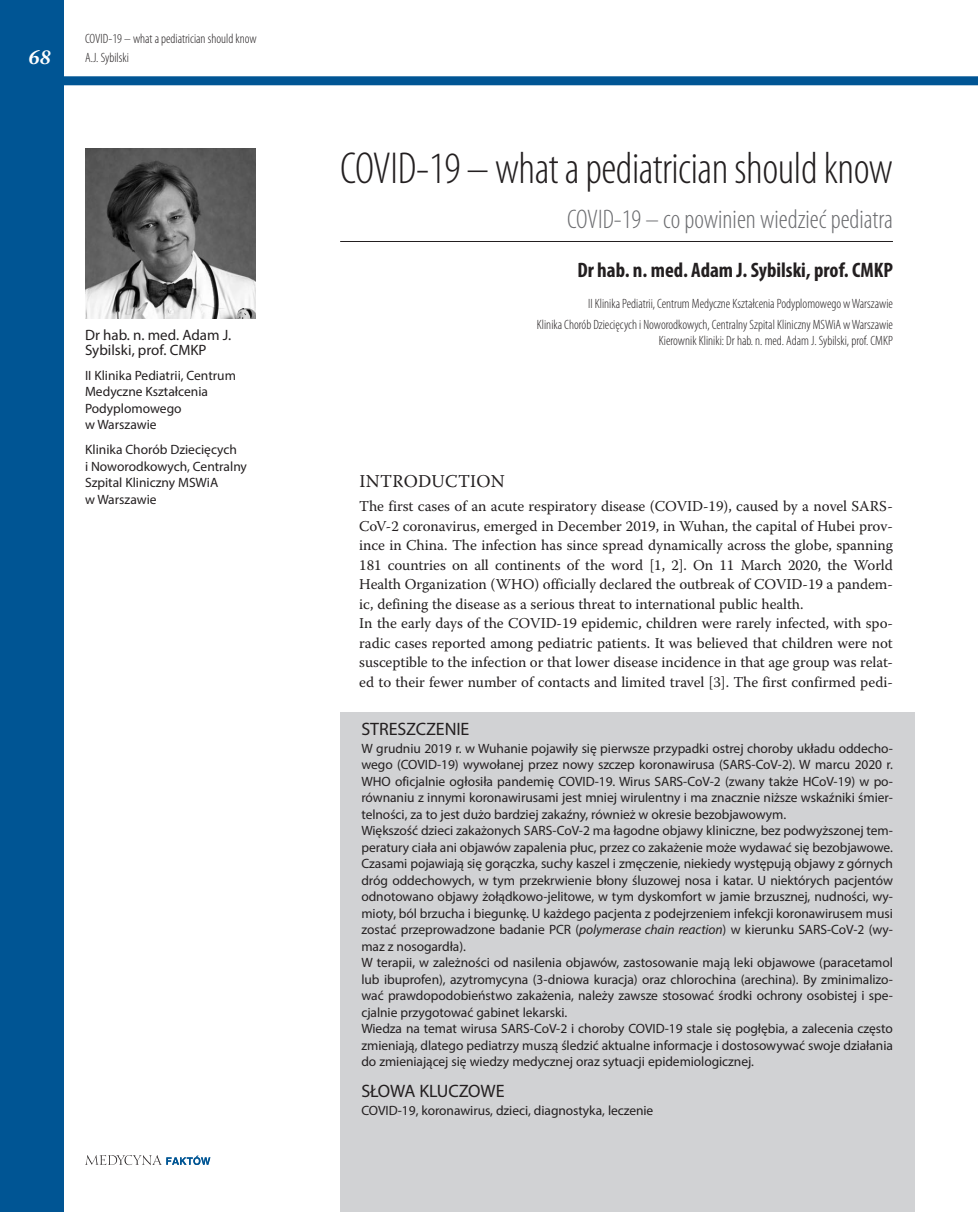
<style>
.page{position:relative;width:978px;height:1212px;background:#fff}
.page>*{position:absolute;margin:0;border:0;box-sizing:border-box;transform-origin:0 0}
.t1{font:300 condensed 45px "Myriad Pro";letter-spacing:-.01em;color:#231f20}
.t2{font:300 condensed 27px "Myriad Pro";color:#6c6d70}
.t3{font:700 condensed 21px "Myriad Pro";color:#231f20}
.t4{font:italic 700 21px "Warnock Pro";color:#fff}
.t5{font:18px "Myriad Pro";letter-spacing:-.005em;color:#231f20}
.t6{font:18px "Warnock Pro";letter-spacing:.01em;color:#231f20}
.t7{font:15px/19.5px "Warnock Pro";letter-spacing:-.005em;color:#231f20}
.t8{font:15px/15px "Myriad Pro";color:#231f20}
.t9{font:13.5px/16.5px "Myriad Pro";letter-spacing:-.005em;color:#231f20}
.t10{font:300 condensed 13.5px/20.7px "Myriad Pro";color:#231f20;text-align:right}
.s1{font-style:italic}
</style>
<div class="page">
<div style="left:0;top:76px;width:978px;height:9px;background:#005594"></div>
<div style="left:0;top:0;width:64px;height:1212px;background:#005594"></div>
<svg style="left:85px;top:1155px;width:125px;height:10px"></svg>
<hr style="left:340px;top:241px;width:553px;height:1px;background:#231f20">
<div style="left:340px;top:712px;width:574px;height:500px;background:#d1d2d4"></div>
<img style="left:85px;top:149px;width:170px;height:170px">
<h3 class="t4" style="left:28px;top:44px;width:24px">68</h3>
<p class="t10" style="left:85px;top:29px;width:173px;line-height:19.5px;text-align:left">COVID-19 – what a pediatrician should know<br>A.J. Sybilski</p>
<p class="t8" style="left:85px;top:327px;width:148px">Dr hab. n. med. Adam J.<br>Sybilski, prof. CMKP</p>
<p class="t9" style="left:85px;top:367px;width:152px">II Klinika Pediatrii, Centrum<br>Medyczne Kształcenia<br>Podyplomowego<br>w Warszawie</p>
<p class="t9" style="left:85px;top:441px;width:163px">Klinika Chorób Dziecięcych<br>i Noworodkowych, Centralny<br>Szpital Kliniczny MSWiA<br>w Warszawie</p>
<h1 class="t1" style="left:340px;top:141px;width:554px">COVID-19 – what a pediatrician should know</h1>
<h2 class="t2" style="left:567px;top:203px;width:327px">COVID-19 – co powinien wiedzieć pediatra</h2>
<h3 class="t3" style="left:577px;top:257px;width:317px">Dr hab. n. med. Adam J. Sybilski, prof. CMKP</h3>
<p class="t10" style="left:537px;top:293px;width:358px">II Klinika Pediatrii, Centrum Medyczne Kształcenia Podyplomowego w Warszawie<br>Klinika Chorób Dziecięcych i Noworodkowych, Centralny Szpital Kliniczny MSWiA w Warszawie</p>
<p class="t10" style="left:659px;top:331px;width:235px">Kierownik Kliniki: Dr hab. n. med. Adam J. Sybilski, prof. CMKP</p>
<h3 class="t6" style="left:359px;top:470px;width:147px">Introduction</h3>
<p class="t7" style="left:359px;top:496px;width:535px">The first cases of an acute respiratory disease (COVID-19), caused by a novel SARS-CoV-2 coronavirus, emerged in December 2019, in Wuhan, the capital of Hubei prov&shy;ince in China. The infection has since spread dynamically across the globe, spanning 181 countries on all continents of the word [1, 2]. On 11 March 2020, the World Health Organization (WHO) officially declared the outbreak of COVID-19 a pandem&shy;ic, defining the disease as a serious threat to international public health.<br>In the early days of the COVID-19 epidemic, children were rarely infected, with spo&shy;radic cases reported among pediatric patients. It was believed that children were not susceptible to the infection or that lower disease incidence in that age group was relat&shy;ed to their fewer number of contacts and limited travel [3]. The first confirmed pedi-</p>
<h3 class="t5" style="left:361px;top:718px;width:110px">STRESZCZENIE</h3>
<p class="t9" style="left:361px;top:740px;width:533px">W grudniu 2019 r. w Wuhanie pojawiły się pierwsze przypadki ostrej choroby układu oddecho&shy;wego (COVID-19) wywołanej przez nowy szczep koronawirusa (SARS-CoV-2). W marcu 2020 r.<br>WHO oficjalnie ogłosiła pandemię COVID-19. Wirus SARS-CoV-2 (zwany także HCoV-19) w po&shy;równaniu z innymi koronawirusami jest mniej wirulentny i ma znacznie niższe wskaźniki śmier&shy;telności, za to jest dużo bardziej zakaźny, również w okresie bezobjawowym.<br>Większość dzieci zakażonych SARS-CoV-2 ma łagodne objawy kliniczne, bez podwyższonej tem&shy;peratury ciała ani objawów zapalenia płuc, przez co zakażenie może wydawać się bezobjawowe.<br>Czasami pojawiają się gorączka, suchy kaszel i zmęczenie, niekiedy występują objawy z górnych dróg oddechowych, w tym przekrwienie błony śluzowej nosa i katar. U niektórych pacjentów odnotowano objawy żołądkowo-jelitowe, w tym dyskomfort w jamie brzusznej, nudności, wy&shy;mioty, ból brzucha i biegunkę. U każdego pacjenta z podejrzeniem infekcji koronawirusem musi zostać przeprowadzone badanie PCR (<span class="s1">polymerase chain reaction</span>) w kierunku SARS-CoV-2 (wy&shy;maz z nosogardła).<br>W terapii, w zależności od nasilenia objawów, zastosowanie mają leki objawowe (paracetamol lub ibuprofen), azytromycyna (3-dniowa kuracja) oraz chlorochina (arechina). By zminimalizo&shy;wać prawdopodobieństwo zakażenia, należy zawsze stosować środki ochrony osobistej i spe&shy;cjalnie przygotować gabinet lekarski.<br>Wiedza na temat wirusa SARS-CoV-2 i choroby COVID-19 stale się pogłębia, a zalecenia często zmieniają, dlatego pediatrzy muszą śledzić aktualne informacje i dostosowywać swoje działania do zmieniającej się wiedzy medycznej oraz sytuacji epidemiologicznej.</p>
<h3 class="t5" style="left:361px;top:1079px;width:145px">SŁOWA KLUCZOWE</h3>
<p class="t9" style="left:361px;top:1101px;width:293px">COVID-19, koronawirus, dzieci, diagnostyka, leczenie</p>
</div>
